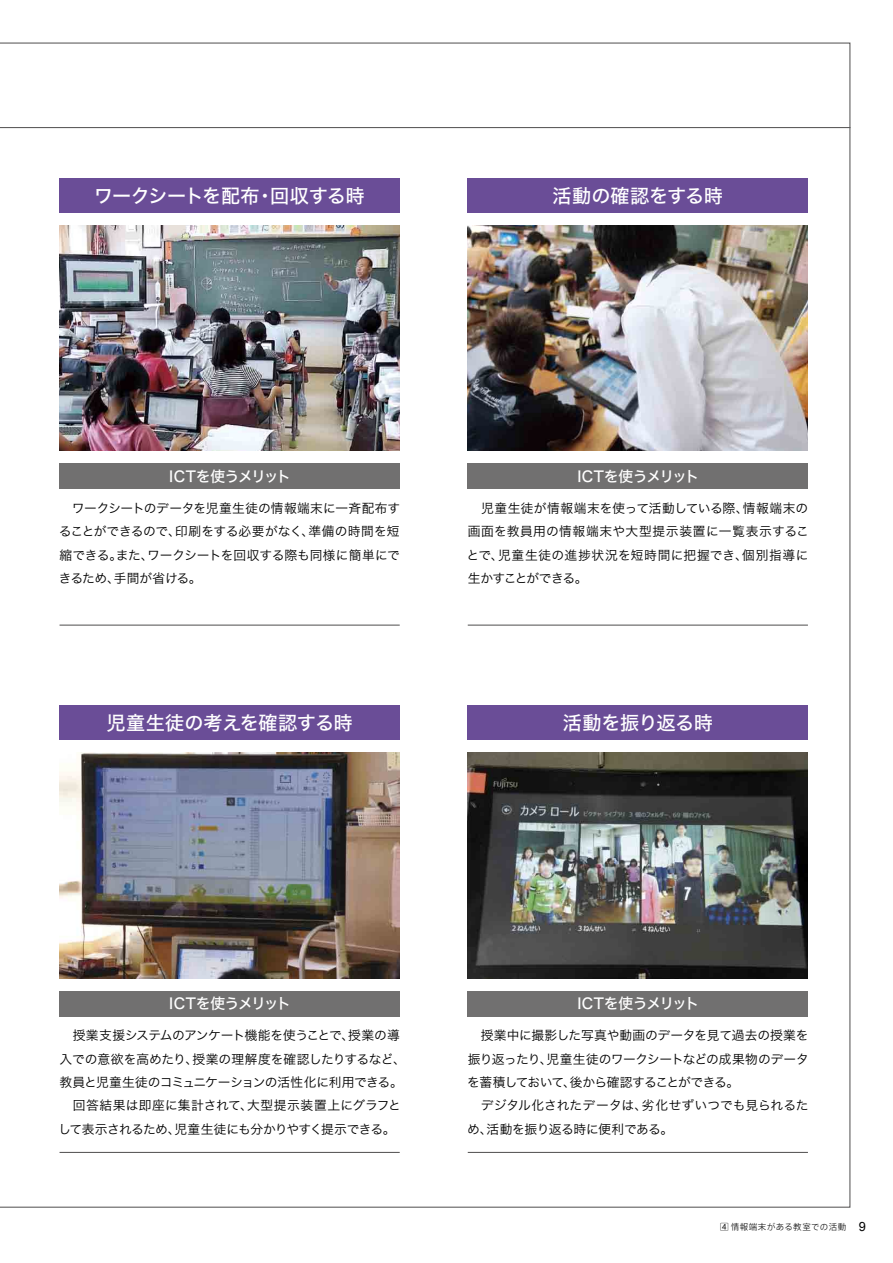
<style>
.page{position:relative;width:893px;height:1263px;background:#fff}
.page>*{position:absolute;margin:0;border:0;box-sizing:border-box;transform-origin:0 0}
.t1{font:19.2px "Hira Kaku Std N W5";letter-spacing:-.015em;color:#fff}
.t2{font:14.85px "Hira Kaku Std N W5";letter-spacing:-.045em;color:#fff}
.t3{font:12.75px/23.4px "Hira Kaku Std N W3";letter-spacing:-.01em;color:#000;text-align:justify}
.t4{font:300 8.55px "Axis Std";letter-spacing:.05em;color:#000}
.s1{font-family:"UD Shin Go Pro";font-weight:400}
.s2{font-family:"Arial";font-weight:400;font-size:12.75px}
</style>
<div class="page">
<img style="left:0;top:43px;width:850px;height:1165px">
<hr style="left:0;top:127px;width:850px;height:1px;background:#595858">
<h1 class="t1" style="left:94px;top:181px;width:272px">ワークシートを配布・回収する時</h1>
<h1 class="t1" style="left:553px;top:181px;width:172px">活動の確認をする時</h1>
<p class="t2" style="left:169px;top:465px;width:123px">ICTを使うメリット</p>
<p class="t2" style="left:577px;top:465px;width:123px">ICTを使うメリット</p>
<p class="t3" style="left:59px;top:496px;width:343px">　ワークシートのデータを児童生徒の情報端末に一斉配布することができるので、印刷をする必要がなく、準備の時間を短縮できる。また、ワークシートを回収する際も同様に簡単にできるため、手間が省ける。</p>
<p class="t3" style="left:467px;top:496px;width:344px">　児童生徒が情報端末を使って活動している際、情報端末の画面を教員用の情報端末や大型提示装置に一覧表示することで、児童生徒の進捗状況を短時間に把握でき、個別指導に生かすことができる。</p>
<h1 class="t1" style="left:106px;top:708px;width:248px">児童生徒の考えを確認する時</h1>
<h1 class="t1" style="left:563px;top:708px;width:152px">活動を振り返る時</h1>
<p class="t2" style="left:169px;top:992px;width:123px">ICTを使うメリット</p>
<p class="t3" style="left:59px;top:1023px;width:349px;text-align:left">　授業支援システムのアンケート機能を使うことで、授業の導入での意欲を高めたり、授業の理解度を確認したりするなど、教員と児童生徒のコミュニケーションの活性化に利用できる。　回答結果は即座に集計されて、大型提示装置上にグラフとして表示されるため、児童生徒にも分かりやすく提示できる。</p>
<p class="t2" style="left:577px;top:992px;width:123px">ICTを使うメリット</p>
<p class="t3" style="left:467px;top:1024px;width:343px;text-align:left">　授業中に撮影した写真や動画のデータを見て過去の授業を振り返ったり、児童生徒のワークシートなどの成果物のデータを蓄積しておいて、後から確認することができる。<br>　デジタル化されたデータは、劣化せずいつでも見られるため、活動を振り返る時に便利である。</p>
<p class="t4" style="left:720px;top:1220px;width:148px"><span class="s1">4</span> 情報端末がある教室での活動 <span class="s2">9</span></p>
</div>
